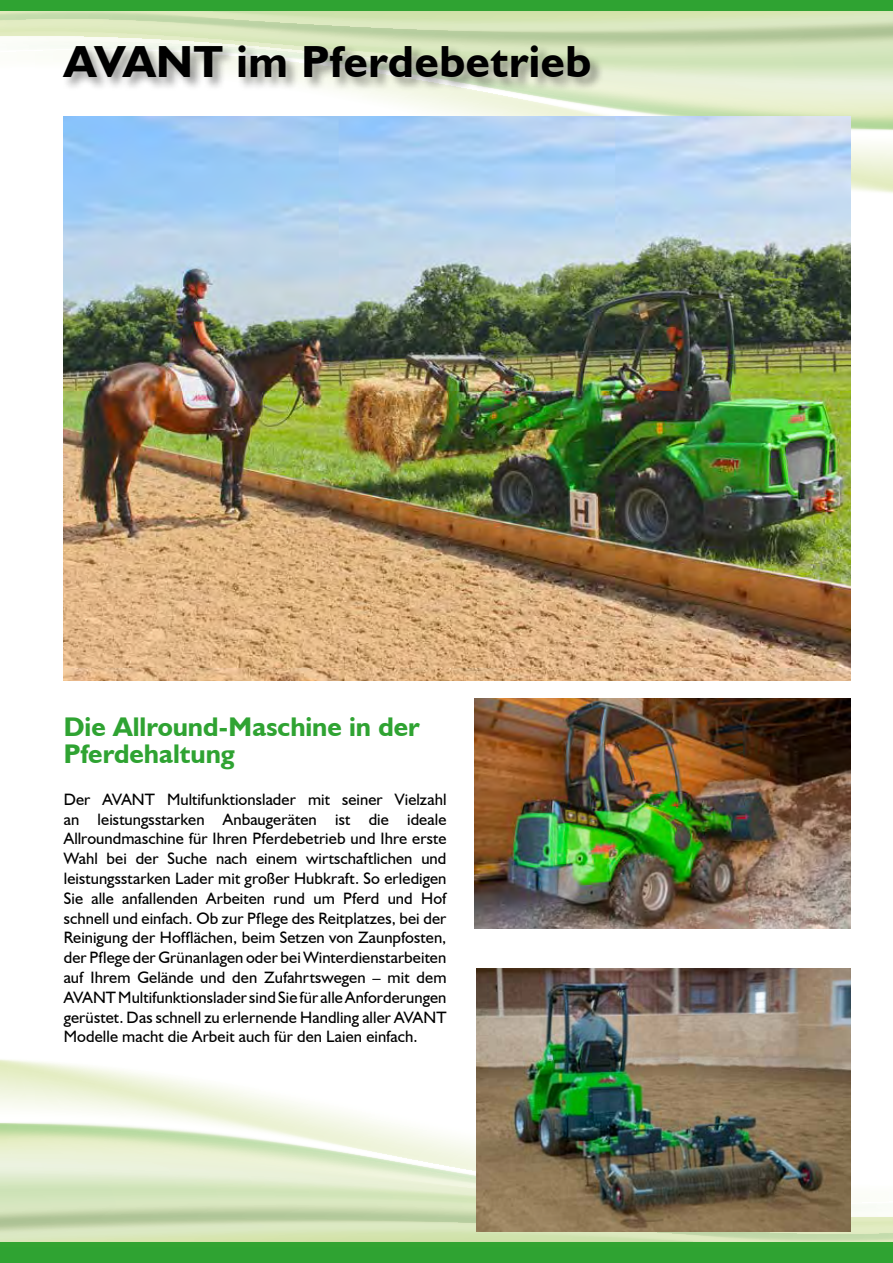
<style>
.page{position:relative;width:893px;height:1263px;background:#fff}
.page>*{position:absolute;margin:0;border:0;box-sizing:border-box;transform-origin:0 0}
.t1{font:700 45px "Humanist 521 BT";letter-spacing:.015em;color:#000}
.t2{font:700 27px/27px "Humanist 521 BT";color:#2fa332}
.t3{font:16.5px/19.8px "Humanist 521 BT";letter-spacing:.005em;color:#000;text-align:justify}
</style>
<div class="page">
<svg style="left:0;top:1054px;width:893px;height:189px"></svg>
<div style="left:0;top:1243px;width:893px;height:10px;background:#32a431"></div>
<div style="left:0;top:1247px;width:893px;height:16px;background:#2fa332"></div>
<svg style="left:0;top:11px;width:893px;height:188px"></svg>
<div style="left:0;top:0;width:893px;height:11px;background:#2fa332"></div>
<div style="left:62px;top:44px;width:543px;height:47px;background:#000;opacity:.4"></div>
<img style="left:476px;top:968px;width:374px;height:263px">
<img style="left:64px;top:116px;width:786px;height:564px">
<img style="left:475px;top:699px;width:375px;height:230px">
<h1 class="t1" style="left:64px;top:33px;width:529px">AVANT im Pferdebetrieb</h1>
<h2 class="t2" style="left:64px;top:713px;width:358px">Die Allround-Maschine in der<br>Pferdehaltung</h2>
<p class="t3" style="left:64px;top:789px;width:384px">Der AVANT Multifunktionslader mit seiner Vielzahl an leistungsstarken Anbaugeräten ist die ideale Allroundmaschine für Ihren Pferdebetrieb und Ihre erste Wahl bei der Suche nach einem wirtschaftlichen und leistungsstarken Lader mit großer Hubkraft. So erledigen Sie alle anfallenden Arbeiten rund um Pferd und Hof schnell und einfach. Ob zur Pflege des Reitplatzes, bei der Reinigung der Hofflächen, beim Setzen von Zaunpfosten, der Pflege der Grünanlagen oder bei Winterdienstarbeiten auf Ihrem Gelände und den Zufahrtswegen – mit dem AVANT Multifunktionslader sind Sie für alle Anforderungen gerüstet. Das schnell zu erlernende Handling aller AVANT Modelle macht die Arbeit auch für den Laien einfach.</p>
</div>
